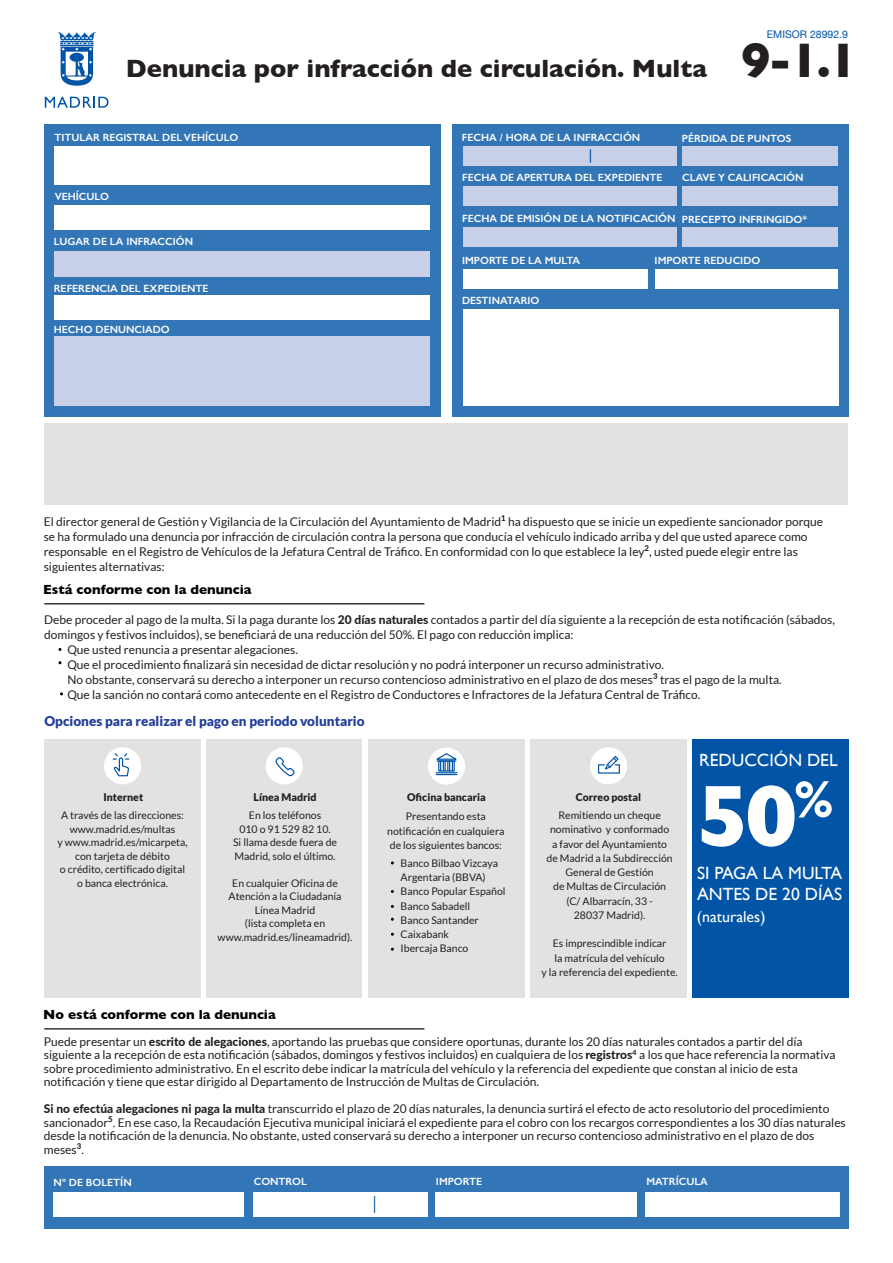
<style>
.page{position:relative;width:893px;height:1263px;background:#fff}
.page>*{position:absolute;margin:0;border:0;box-sizing:border-box;transform-origin:0 0}
.t1{font:700 88.2px "Gill Sans";color:#fff}
.t2{font:700 49.5px "Gill Sans";color:#231f20}
.t3{font:700 25.5px "Gill Sans";color:#231f20}
.t4{font:17.7px/21.1px "Gill Sans";color:#fff}
.t5{font:15.9px "Gill Sans";color:#fff}
.t6{font:700 13.5px "Gill Sans";color:#000001}
.t7{font:900 13.5px "Lato";color:#223e99}
.t8{font:12px/13.5px "Lato";color:#231f20}
.t9{font:10.5px/14.2px "Lato";color:#231f20;text-align:center}
.t10{font:600 10.5px "Gill Sans";color:#fff}
.t11{font:900 10.5px "Lato";color:#231f20}
.t12{font:10.5px "Helvetica Neue";color:#0154a6}
.s1{font-weight:800}
</style>
<div class="page">
<div style="left:692px;top:739px;width:156px;height:258px;background:#0154a6"></div>
<div style="left:530px;top:739px;width:156px;height:258px;background:#e2e2e2"></div>
<div style="left:368px;top:739px;width:156px;height:258px;background:#e2e2e2"></div>
<div style="left:452px;top:124px;width:396px;height:292px;background:#3376b7"></div>
<div style="left:44px;top:739px;width:157px;height:258px;background:#e2e2e2"></div>
<div style="left:44px;top:1167px;width:804px;height:62px;background:#3376b7"></div>
<div style="left:53px;top:1192px;width:191px;height:25px;background:#fff"></div>
<div style="left:253px;top:1192px;width:175px;height:25px;background:#fff"></div>
<div style="left:435px;top:1192px;width:201px;height:25px;background:#fff"></div>
<div style="left:645px;top:1192px;width:195px;height:25px;background:#fff"></div>
<div style="left:428px;top:748px;width:37px;height:37px;background:#fff;border-radius:50%"></div>
<svg style="left:435px;top:753px;width:22px;height:22px"></svg>
<hr style="left:44px;top:603px;width:380px;height:2px;background:#000">
<div style="left:590px;top:747px;width:37px;height:37px;background:#fff;border-radius:50%"></div>
<svg style="left:598px;top:756px;width:22px;height:18px"></svg>
<svg style="left:45px;top:97px;width:63px;height:11px"></svg>
<svg style="left:58px;top:32px;width:38px;height:54px"></svg>
<div style="left:44px;top:423px;width:803px;height:81px;background:#e2e2e2"></div>
<div style="left:44px;top:124px;width:396px;height:292px;background:#3376b7"></div>
<div style="left:55px;top:146px;width:375px;height:39px;background:#fff"></div>
<div style="left:55px;top:205px;width:375px;height:24px;background:#fff"></div>
<div style="left:55px;top:295px;width:375px;height:24px;background:#fff"></div>
<div style="left:55px;top:337px;width:375px;height:69px;background:#c7d0e7"></div>
<div style="left:463px;top:309px;width:375px;height:97px;background:#fff"></div>
<div style="left:55px;top:251px;width:375px;height:25px;background:#c7d0e7"></div>
<div style="left:682px;top:227px;width:156px;height:20px;background:#c7d0e7"></div>
<div style="left:463px;top:227px;width:213px;height:20px;background:#c7d0e7"></div>
<div style="left:682px;top:186px;width:156px;height:20px;background:#c7d0e7"></div>
<div style="left:463px;top:186px;width:213px;height:20px;background:#c7d0e7"></div>
<div style="left:682px;top:146px;width:156px;height:20px;background:#c7d0e7"></div>
<div style="left:463px;top:269px;width:184px;height:20px;background:#fff"></div>
<div style="left:655px;top:269px;width:183px;height:20px;background:#fff"></div>
<div style="left:463px;top:146px;width:213px;height:20px;background:#c7d0e7"></div>
<svg style="left:589px;top:149px;width:2px;height:14px"></svg>
<svg style="left:374px;top:1196px;width:1px;height:17px"></svg>
<hr style="left:44px;top:1028px;width:380px;height:2px;background:#000">
<div style="left:206px;top:739px;width:156px;height:258px;background:#e2e2e2"></div>
<div style="left:266px;top:747px;width:37px;height:37px;background:#fff;border-radius:50%"></div>
<div style="left:104px;top:747px;width:37px;height:37px;background:#fff;border-radius:50%"></div>
<svg style="left:113px;top:753px;width:17px;height:24px"></svg>
<svg style="left:275px;top:757px;width:20px;height:20px"></svg>
<h3 class="t3" style="left:126px;top:48px;width:582px">Denuncia por infracción de circulación. Multa</h3>
<p class="t12" style="left:766px;top:26px;width:83px">EMISOR 28992.9</p>
<h2 class="t2" style="left:741px;top:21px;width:118px">9-1.1</h2>
<p class="t10" style="left:55px;top:131px;width:185px">TITULAR REGISTRAL DEL VEHÍCULO</p>
<p class="t10" style="left:55px;top:191px;width:56px">VEHÍCULO</p>
<p class="t10" style="left:54px;top:235px;width:141px">LUGAR DE LA INFRACCIÓN</p>
<p class="t10" style="left:54px;top:282px;width:156px">REFERENCIA DEL EXPEDIENTE</p>
<p class="t10" style="left:54px;top:323px;width:117px">HECHO DENUNCIADO</p>
<p class="t10" style="left:462px;top:131px;width:180px">FECHA / HORA DE LA INFRACCIÓN</p>
<p class="t10" style="left:682px;top:132px;width:111px">PÉRDIDA DE PUNTOS</p>
<p class="t10" style="left:682px;top:171px;width:123px">CLAVE Y CALIFICACIÓN</p>
<p class="t10" style="left:682px;top:213px;width:127px">PRECEPTO INFRINGIDO*</p>
<p class="t10" style="left:462px;top:171px;width:202px">FECHA DE APERTURA DEL EXPEDIENTE</p>
<p class="t10" style="left:462px;top:212px;width:215px">FECHA DE EMISIÓN DE LA NOTIFICACIÓN</p>
<p class="t10" style="left:462px;top:254px;width:119px">IMPORTE DE LA MULTA</p>
<p class="t10" style="left:654px;top:254px;width:107px">IMPORTE REDUCIDO</p>
<p class="t10" style="left:462px;top:294px;width:79px">DESTINATARIO</p>
<p class="t8" style="left:44px;top:514px;width:780px;line-height:15px">El director general de Gestión y Vigilancia de la Circulación del Ayuntamiento de Madrid<sup>1</sup> ha dispuesto que se inicie un expediente sancionador porque se ha formulado una denuncia por infracción de circulación contra la persona que conducía el vehículo indicado arriba y del que usted aparece como responsable en el Registro de Vehículos de la Jefatura Central de Tráfico. En conformidad con lo que establece la ley<sup>2</sup>, usted puede elegir entre las siguientes alternativas:</p>
<p class="t6" style="left:43px;top:579px;width:210px">Está conforme con la denuncia</p>
<p class="t8" style="left:44px;top:613px;width:792px">Debe proceder al pago de la multa. Si la paga durante los <span class="s1">20 días naturales</span> contados a partir del día siguiente a la recepción de esta notificación (sábados,</p>
<p class="t8" style="left:44px;top:628px;width:531px">domingos y festivos incluidos), se beneficiará de una reducción del 50%. El pago con reducción implica:</p>
<p class="t8" style="left:67px;top:643px;width:232px">Que usted renuncia a presentar alegaciones.</p>
<p class="t8" style="left:67px;top:658px;width:598px">Que el procedimiento finalizará sin necesidad de dictar resolución y no podrá interponer un recurso administrativo.</p>
<p class="t8" style="left:67px;top:673px;width:716px">No obstante, conservará su derecho a interponer un recurso contencioso administrativo en el plazo de dos meses<sup>3</sup> tras el pago de la multa.</p>
<p class="t8" style="left:67px;top:688px;width:634px">Que la sanción no contará como antecedente en el Registro de Conductores e Infractores de la Jefatura Central de Tráfico.</p>
<p class="t7" style="left:44px;top:713px;width:322px">Opciones para realizar el pago en periodo voluntario</p>
<p class="t11" style="left:103px;top:791px;width:41px">Internet</p>
<p class="t9" style="left:57px;top:809px;width:132px;line-height:13.5px">A través de las direcciones: www.madrid.es/multas<br>y www.madrid.es/micarpeta, con tarjeta de débito<br>o crédito, certificado digital o banca electrónica.</p>
<p class="t11" style="left:253px;top:791px;width:64px">Línea Madrid</p>
<p class="t9" style="left:233px;top:809px;width:105px;line-height:13.5px">En los teléfonos<br>010 o 91 529 82 10.<br>Si llama desde fuera de<br>Madrid, solo el último.</p>
<p class="t9" style="left:218px;top:876px;width:136px;line-height:13.5px">En cualquier Oficina de<br>Atención a la Ciudadanía<br>Línea Madrid<br>(lista completa en www.madrid.es/lineamadrid).</p>
<p class="t6" style="left:43px;top:1003px;width:234px">No está conforme con la denuncia</p>
<p class="t11" style="left:407px;top:791px;width:80px">Oficina bancaria</p>
<p class="t11" style="left:576px;top:791px;width:67px">Correo postal</p>
<p class="t9" style="left:387px;top:809px;width:119px">Presentando esta notificación en cualquiera de los siguientes bancos:</p>
<p class="t9" style="left:400px;top:856px;width:106px;text-align:left">Banco Bilbao Vizcaya<br>Argentaria (BBVA)<br>Banco Popular Español<br>Banco Sabadell<br>Banco Santander<br>Caixabank<br>Ibercaja Banco</p>
<p class="t9" style="left:546px;top:808px;width:128px">Remitiendo un cheque nominativo y conformado a favor del Ayuntamiento de Madrid a la Subdirección<br>General de Gestión<br>de Multas de Circulación (C/ Albarracín, 33 -<br>28037 Madrid).</p>
<p class="t9" style="left:541px;top:936px;width:138px">Es imprescindible indicar<br>la matrícula del vehículo<br>y la referencia del expediente.</p>
<h3 class="t4" style="left:699px;top:749px;width:140px">REDUCCIÓN DEL</h3>
<h1 class="t1" style="left:697px;top:746px;width:139px">50<sup>%</sup></h1>
<h3 class="t4" style="left:697px;top:862px;width:147px">SI PAGA LA MULTA<br>ANTES DE 20 DÍAS</h3>
<h3 class="t5" style="left:697px;top:908px;width:70px">(naturales)</h3>
<p class="t8" style="left:44px;top:1035px;width:793px">Puede presentar un <span class="s1">escrito de alegaciones</span>, aportando las pruebas que considere oportunas, durante los 20 días naturales contados a partir del día siguiente a la recepción de esta notificación (sábados, domingos y festivos incluidos) en cualquiera de los <span class="s1">registros</span><sup>4</sup> a los que hace referencia la normativa sobre procedimiento administrativo. En el escrito debe indicar la matrícula del vehículo y la referencia del expediente que constan al inicio de esta notificación y tiene que estar dirigido al Departamento de Instrucción de Multas de Circulación.</p>
<p class="t8" style="left:44px;top:1102px;width:803px"><span class="s1">Si no efectúa alegaciones ni paga la multa</span> transcurrido el plazo de 20 días naturales, la denuncia surtirá el efecto de acto resolutorio del procedimiento sancionador<sup>5</sup>. En ese caso, la Recaudación Ejecutiva municipal iniciará el expediente para el cobro con los recargos correspondientes a los 30 días naturales desde la notificación de la denuncia. No obstante, usted conservará su derecho a interponer un recurso contencioso administrativo en el plazo de dos meses<sup>3</sup>.</p>
<p class="t10" style="left:54px;top:1176px;width:80px">Nº DE BOLETÍN</p>
<p class="t10" style="left:254px;top:1175px;width:54px">CONTROL</p>
<p class="t10" style="left:436px;top:1175px;width:48px">IMPORTE</p>
<p class="t10" style="left:646px;top:1176px;width:63px">MATRÍCULA</p>
</div>
